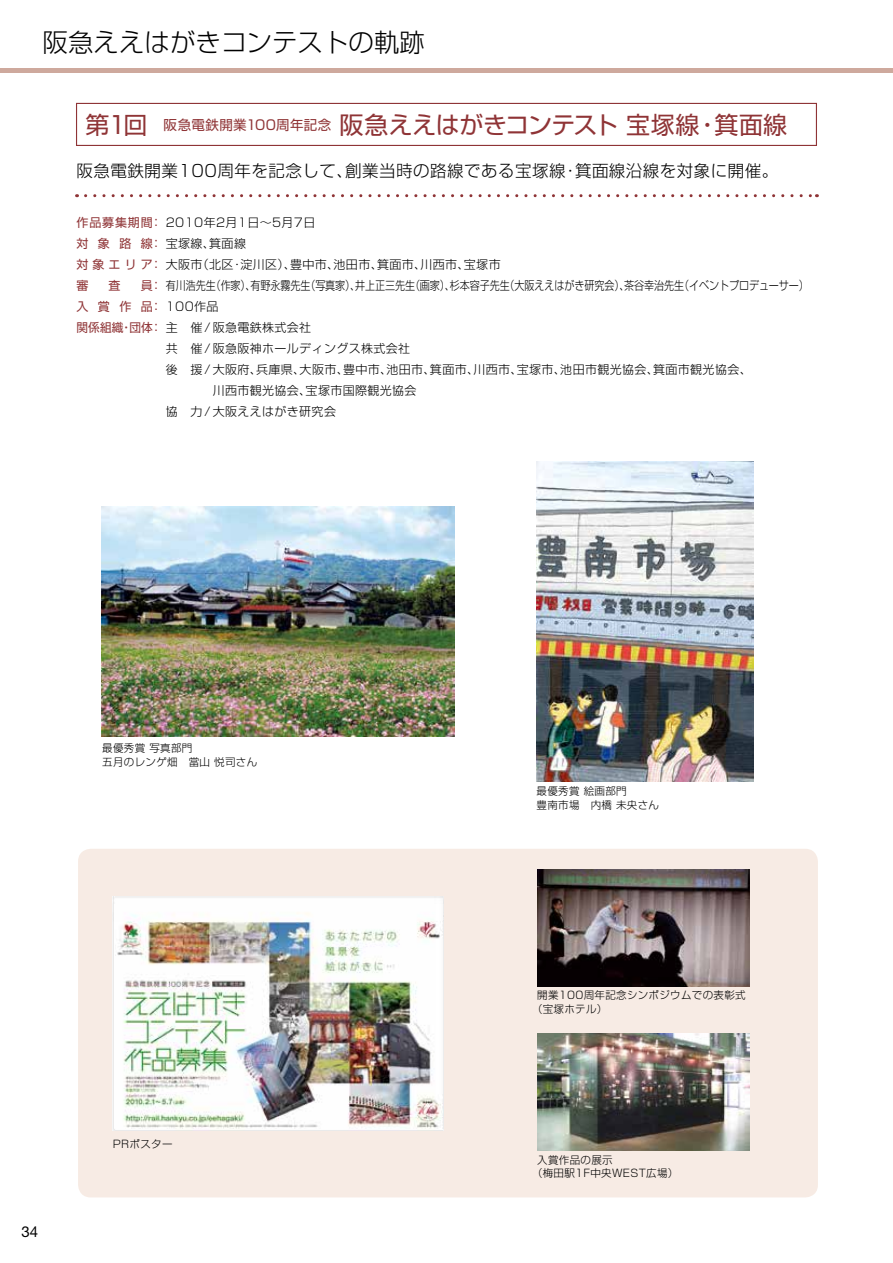
<style>
.page{position:relative;width:893px;height:1263px;background:#fff}
.page>*{position:absolute;margin:0;border:0;box-sizing:border-box;transform-origin:0 0}
.t1{font:300 25.5px "Shin Go Pro";color:#000}
.t2{font:24px "Shin Go Pro";letter-spacing:-.015em;color:#8f3436}
.t3{font:300 16.5px "Shin Go Pro";letter-spacing:.03em;color:#000}
.t4{font:15px "Helvetica Neue LT Std";color:#000}
.t5{font:300 12px/21px "Shin Go Pro";letter-spacing:-.01em;color:#000}
.t6{font:300 12px/21px "Shin Go Pro";letter-spacing:.03em;color:#000}
.t7{font:12px/21px "Shin Go Pro";letter-spacing:.335em;color:#8f3436;text-align:justify}
.t8{font:300 10.5px/13.5px "Shin Go Pro";letter-spacing:.03em;color:#000}
.s1{font-weight:400;color:#8f3436}
</style>
<div class="page">
<hr style="left:0;top:68px;width:893px;height:4px;background:#cea99d">
<div style="left:78px;top:849px;width:740px;height:348px;background:#f7ebe4;border-radius:13px"></div>
<div style="left:76px;top:103px;width:741px;height:43px;border:1px solid #8f3436"></div>
<img style="left:101px;top:506px;width:353px;height:230px">
<img style="left:113px;top:897px;width:330px;height:233px">
<img style="left:537px;top:869px;width:213px;height:117px">
<img style="left:537px;top:1033px;width:213px;height:117px">
<img style="left:537px;top:461px;width:217px;height:321px">
<svg style="left:86px;top:194px;width:731px;height:3px"></svg>
<p class="t1" style="left:43px;top:22px;width:384px">阪急ええはがきコンテストの軌跡</p>
<p class="t2" style="left:86px;top:105px;width:703px">第1回 <sup>阪急電鉄開業100周年記念</sup> 阪急ええはがきコンテスト 宝塚線・箕面線</p>
<p class="t3" style="left:77px;top:157px;width:703px">阪急電鉄開業100周年を記念して、創業当時の路線である宝塚線・箕面線沿線を対象に開催。</p>
<p class="t7" style="left:77px;top:210px;width:78px">作品募集期間対象路線対象エリア審</p>
<p class="t5" style="left:150px;top:210px;width:660px"><span class="s1">：</span> 2010年2月1日～5月7日<br><span class="s1">：</span>宝塚線、箕面線<br><span class="s1">：</span>大阪市（北区・淀川区）、豊中市、池田市、箕面市、川西市、宝塚市<br><span class="s1">：</span>有川浩先生（作家）、有野永霧先生（写真家）、井上正三先生（画家）、杉本容子先生（大阪ええはがき研究会）、茶谷幸治先生（イベントプロデューサー）<span class="s1">：</span> 100作品</p>
<p class="t7" style="left:109px;top:273px;width:13px">査</p>
<p class="t7" style="left:77px;top:273px;width:78px;text-indent:64px">員入賞作品関係組織・団体</p>
<p class="t6" style="left:166px;top:315px;width:587px;text-indent:-16px"><span class="s1">：</span>主 催/阪急電鉄株式会社<br>共 催/阪急阪神ホールディングス株式会社<br>後 援/大阪府、兵庫県、大阪市、豊中市、池田市、箕面市、川西市、宝塚市、池田市観光協会、箕面市観光協会、</p>
<p class="t6" style="left:166px;top:399px;width:172px">協 力/大阪ええはがき研究会</p>
<p class="t6" style="left:213px;top:378px;width:205px">川西市観光協会、宝塚市国際観光協会</p>
<p class="t8" style="left:102px;top:740px;width:156px">最優秀賞 写真部門<br>五月のレンゲ畑　當山 悦司さん</p>
<p class="t4" style="left:22px;top:1223px;width:18px">34</p>
<p class="t8" style="left:113px;top:1136px;width:61px">PRポスター</p>
<p class="t8" style="left:537px;top:783px;width:124px">最優秀賞 絵画部門<br>豊南市場　内橋 未央さん</p>
<p class="t8" style="left:532px;top:987px;width:215px;text-indent:5px">開業100周年記念シンポジウムでの表彰式（宝塚ホテル）</p>
<p class="t8" style="left:532px;top:1152px;width:148px;text-indent:5px">入賞作品の展示<br>（梅田駅1F中央WEST広場）</p>
</div>
